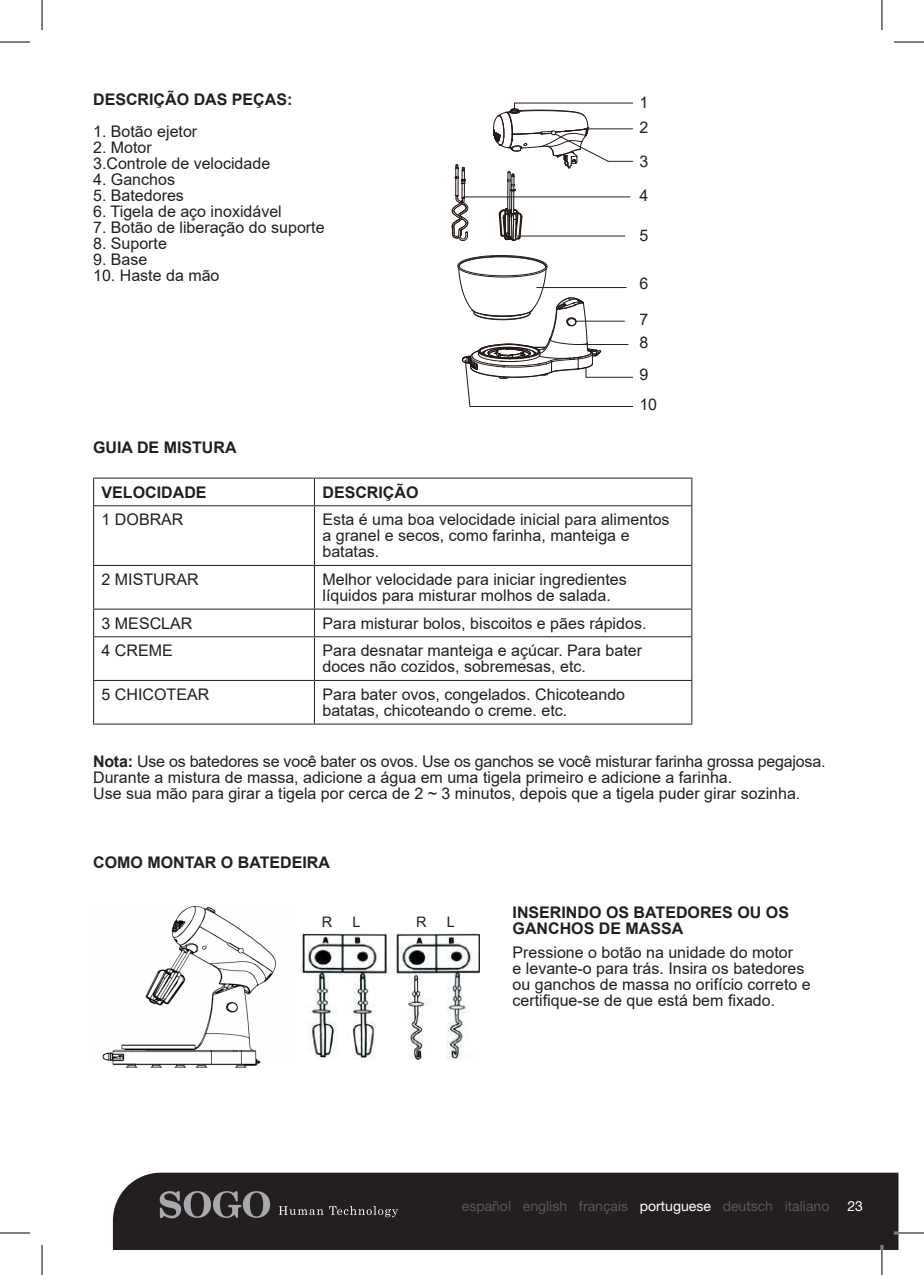
<style>
.page{position:relative;width:924px;height:1275px;background:#fff}
.page>*{position:absolute;margin:0;border:0;box-sizing:border-box;transform-origin:0 0}
.t1{font:16px/16px "Arial";color:#231f20}
.t2{font:700 16px/16px "Arial";color:#231f20}
.t3{font:14.4px "Arial";color:#231f20}
.t4{font:14px "Helvetica Neue LT Std";color:#57585a}
.t5{font:14px "Helvetica Neue LT Std";color:#fff}
.s1{font-weight:700}
.s2{color:#fff}
</style>
<div class="page">
<div style="left:113px;top:1172px;width:785px;height:78px;background:#231f20"></div>
<svg style="left:159px;top:1189px;width:111px;height:29px;background:#565456"></svg>
<svg style="left:278px;top:1206px;width:120px;height:11px"></svg>
<hr style="left:93px;top:477px;width:221px;height:1px;background:#231f20">
<svg style="left:93px;top:478px;width:1px;height:27px"></svg>
<hr style="left:314px;top:477px;width:378px;height:1px;background:#231f20">
<svg style="left:314px;top:478px;width:1px;height:27px"></svg>
<svg style="left:691px;top:478px;width:1px;height:27px"></svg>
<hr style="left:93px;top:505px;width:221px;height:1px;background:#231f20">
<hr style="left:93px;top:506px;width:1px;height:59px;background:#231f20">
<hr style="left:314px;top:505px;width:378px;height:1px;background:#231f20">
<hr style="left:314px;top:506px;width:1px;height:59px;background:#231f20">
<hr style="left:691px;top:506px;width:1px;height:59px;background:#231f20">
<hr style="left:93px;top:565px;width:221px;height:1px;background:#231f20">
<hr style="left:93px;top:566px;width:1px;height:42px;background:#231f20">
<hr style="left:314px;top:565px;width:378px;height:1px;background:#231f20">
<hr style="left:314px;top:566px;width:1px;height:42px;background:#231f20">
<hr style="left:691px;top:566px;width:1px;height:42px;background:#231f20">
<hr style="left:93px;top:608px;width:221px;height:1px;background:#231f20">
<svg style="left:93px;top:609px;width:1px;height:27px"></svg>
<hr style="left:314px;top:608px;width:378px;height:1px;background:#231f20">
<svg style="left:314px;top:609px;width:1px;height:27px"></svg>
<svg style="left:691px;top:609px;width:1px;height:27px"></svg>
<hr style="left:93px;top:636px;width:221px;height:1px;background:#231f20">
<hr style="left:93px;top:637px;width:1px;height:43px;background:#231f20">
<hr style="left:314px;top:636px;width:378px;height:1px;background:#231f20">
<hr style="left:314px;top:637px;width:1px;height:43px;background:#231f20">
<hr style="left:691px;top:637px;width:1px;height:43px;background:#231f20">
<hr style="left:93px;top:680px;width:221px;height:1px;background:#231f20">
<hr style="left:93px;top:681px;width:1px;height:42px;background:#231f20">
<hr style="left:314px;top:680px;width:378px;height:1px;background:#231f20">
<hr style="left:314px;top:681px;width:1px;height:42px;background:#231f20">
<hr style="left:691px;top:681px;width:1px;height:42px;background:#231f20">
<hr style="left:93px;top:723px;width:221px;height:1px;background:#231f20">
<hr style="left:314px;top:723px;width:378px;height:1px;background:#231f20">
<img style="left:301px;top:933px;width:178px;height:126px">
<img style="left:102px;top:906px;width:174px;height:161px">
<svg style="left:451px;top:165px;width:17px;height:76px"></svg>
<hr style="left:463px;top:197px;width:166px;height:1px;background:#231915">
<svg style="left:493px;top:103px;width:139px;height:138px"></svg>
<svg style="left:457px;top:255px;width:175px;height:152px"></svg>
<hr style="left:893px;top:1231px;width:30px;height:3px;background:#fff">
<hr style="left:880px;top:1245px;width:2px;height:30px;background:#fff">
<hr style="left:0;top:42px;width:30px;height:1px;background:#000">
<hr style="left:893px;top:42px;width:30px;height:1px;background:#000">
<hr style="left:0;top:1232px;width:30px;height:1px;background:#000">
<hr style="left:893px;top:1232px;width:30px;height:1px;background:#000">
<hr style="left:42px;top:0;width:1px;height:30px;background:#000">
<hr style="left:42px;top:1245px;width:1px;height:30px;background:#000">
<hr style="left:881px;top:0;width:1px;height:30px;background:#000">
<hr style="left:881px;top:1245px;width:1px;height:30px;background:#000">
<p class="t2" style="left:93px;top:91px;width:201px">DESCRIÇÃO DAS PEÇAS:</p>
<p class="t1" style="left:93px;top:123px;width:106px">1. Botão ejetor</p>
<p class="t1" style="left:93px;top:139px;width:178px">2. Motor<br>3.Controle de velocidade</p>
<p class="t1" style="left:93px;top:171px;width:83px">4. Ganchos</p>
<p class="t1" style="left:93px;top:187px;width:92px">5. Batedores</p>
<p class="t1" style="left:93px;top:203px;width:190px">6. Tigela de aço inoxidável</p>
<p class="t1" style="left:93px;top:219px;width:233px">7. Botão de liberação do suporte</p>
<p class="t1" style="left:93px;top:235px;width:75px">8. Suporte</p>
<p class="t1" style="left:93px;top:251px;width:56px">9. Base</p>
<p class="t1" style="left:93px;top:267px;width:128px">10. Haste da mão</p>
<p class="t2" style="left:93px;top:440px;width:145px">GUIA DE MISTURA</p>
<p class="t1" style="left:639px;top:94px;width:10px">1</p>
<p class="t1" style="left:639px;top:119px;width:10px">2</p>
<p class="t1" style="left:639px;top:153px;width:10px">3</p>
<p class="t1" style="left:639px;top:187px;width:10px">4</p>
<p class="t1" style="left:639px;top:227px;width:10px">5</p>
<p class="t1" style="left:639px;top:275px;width:10px">6</p>
<p class="t1" style="left:639px;top:308px;width:10px;line-height:22.8px">7<br>8</p>
<p class="t1" style="left:639px;top:360px;width:19px;line-height:29.4px">9<br>10</p>
<p class="t2" style="left:102px;top:484px;width:106px">VELOCIDADE</p>
<p class="t2" style="left:322px;top:484px;width:97px">DESCRIÇÃO</p>
<p class="t1" style="left:102px;top:512px;width:83px">1 DOBRAR</p>
<p class="t1" style="left:322px;top:512px;width:348px">Esta é uma boa velocidade inicial para alimentos a granel e secos, como farinha, manteiga e batatas.</p>
<p class="t1" style="left:102px;top:571px;width:98px">2 MISTURAR</p>
<p class="t1" style="left:322px;top:571px;width:306px">Melhor velocidade para iniciar ingredientes líquidos para misturar molhos de salada.</p>
<p class="t1" style="left:102px;top:615px;width:92px">3 MESCLAR</p>
<p class="t1" style="left:322px;top:615px;width:325px">Para misturar bolos, biscoitos e pães rápidos.</p>
<p class="t1" style="left:102px;top:642px;width:73px">4 CREME</p>
<p class="t1" style="left:322px;top:642px;width:321px">Para desnatar manteiga e açúcar. Para bater doces não cozidos, sobremesas, etc.</p>
<p class="t1" style="left:102px;top:686px;width:109px">5 CHICOTEAR</p>
<p class="t1" style="left:322px;top:686px;width:304px">Para bater ovos, congelados. Chicoteando batatas, chicoteando o creme. etc.</p>
<p class="t1" style="left:93px;top:753px;width:733px"><span class="s1">Nota:</span> Use os batedores se você bater os ovos. Use os ganchos se você misturar farinha grossa pegajosa.<br>Durante a mistura de massa, adicione a água em uma tigela primeiro e adicione a farinha.<br>Use sua mão para girar a tigela por cerca de 2 ~ 3 minutos, depois que a tigela puder girar sozinha.</p>
<p class="t2" style="left:93px;top:854px;width:238px">COMO MONTAR O BATEDEIRA</p>
<p class="t3" style="left:321px;top:911px;width:12px">R</p>
<p class="t3" style="left:352px;top:911px;width:10px">L</p>
<p class="t3" style="left:416px;top:911px;width:12px">R</p>
<p class="t3" style="left:446px;top:911px;width:10px">L</p>
<p class="t2" style="left:512px;top:904px;width:278px">INSERINDO OS BATEDORES OU OS<br>GANCHOS DE MASSA</p>
<p class="t1" style="left:512px;top:944px;width:299px">Pressione o botão na unidade do motor<br>e levante-o para trás. Insira os batedores ou ganchos de massa no orifício correto e certifique-se de que está bem fixado.</p>
<p class="t4" style="left:461px;top:1197px;width:369px">español english français <span class="s2">portuguese</span> deutsch italiano</p>
<p class="t5" style="left:846px;top:1197px;width:17px">23</p>
</div>
